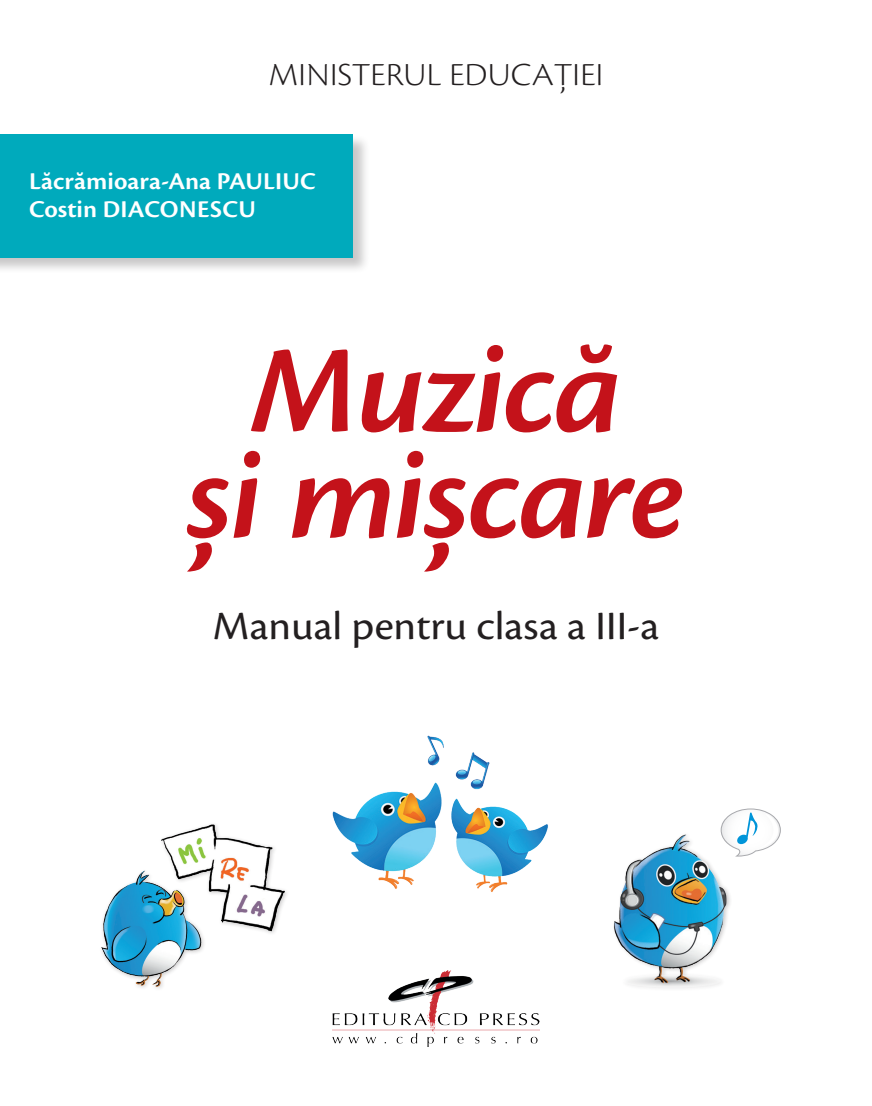
<style>
.page{position:relative;width:872px;height:1106px;background:#fff}
.page>*{position:absolute;margin:0;border:0;box-sizing:border-box;transform-origin:0 0}
.t1{font:italic 600 129.6px "Cronos Pro";letter-spacing:-.02em;color:#c4121a;scale:1.05 1}
.t2{font:41.85px "Cronos Pro";color:#231f20;scale:1.05 1}
.t3{font:300 33.45px "Cronos Pro";letter-spacing:.01em;color:#231f20;scale:1.05 1}
.t4{font:600 25.05px "Cronos Pro";letter-spacing:.005em;color:#fff;scale:1.05 1}
</style>
<div class="page">
<img style="left:332px;top:970px;width:207px;height:76px">
<div style="left:0;top:134px;width:370px;height:140px;background:#231f20;opacity:.25"></div>
<div style="left:0;top:134px;width:353px;height:123px;background:#00aabc"></div>
<img style="left:101px;top:824px;width:183px;height:165px">
<img style="left:332px;top:735px;width:158px;height:154px">
<img style="left:448px;top:796px;width:100px;height:96px">
<img style="left:613px;top:834px;width:131px;height:154px">
<svg style="left:720px;top:808px;width:61px;height:48px"></svg>
<p class="t3" style="left:269px;top:56px;width:320px">MINISTERUL EDUCAȚIEI</p>
<p class="t4" style="left:29px;top:167px;width:275px">Lăcrămioara-Ana PAULIUC</p>
<p class="t4" style="left:29px;top:195px;width:217px">Costin DIACONESCU</p>
<p class="t1" style="left:250px;top:316px;width:356px">Muzică</p>
<p class="t1" style="left:186px;top:422px;width:477px">și mișcare</p>
<p class="t2" style="left:213px;top:602px;width:427px">Manual pentru clasa a III-a</p>
</div>
